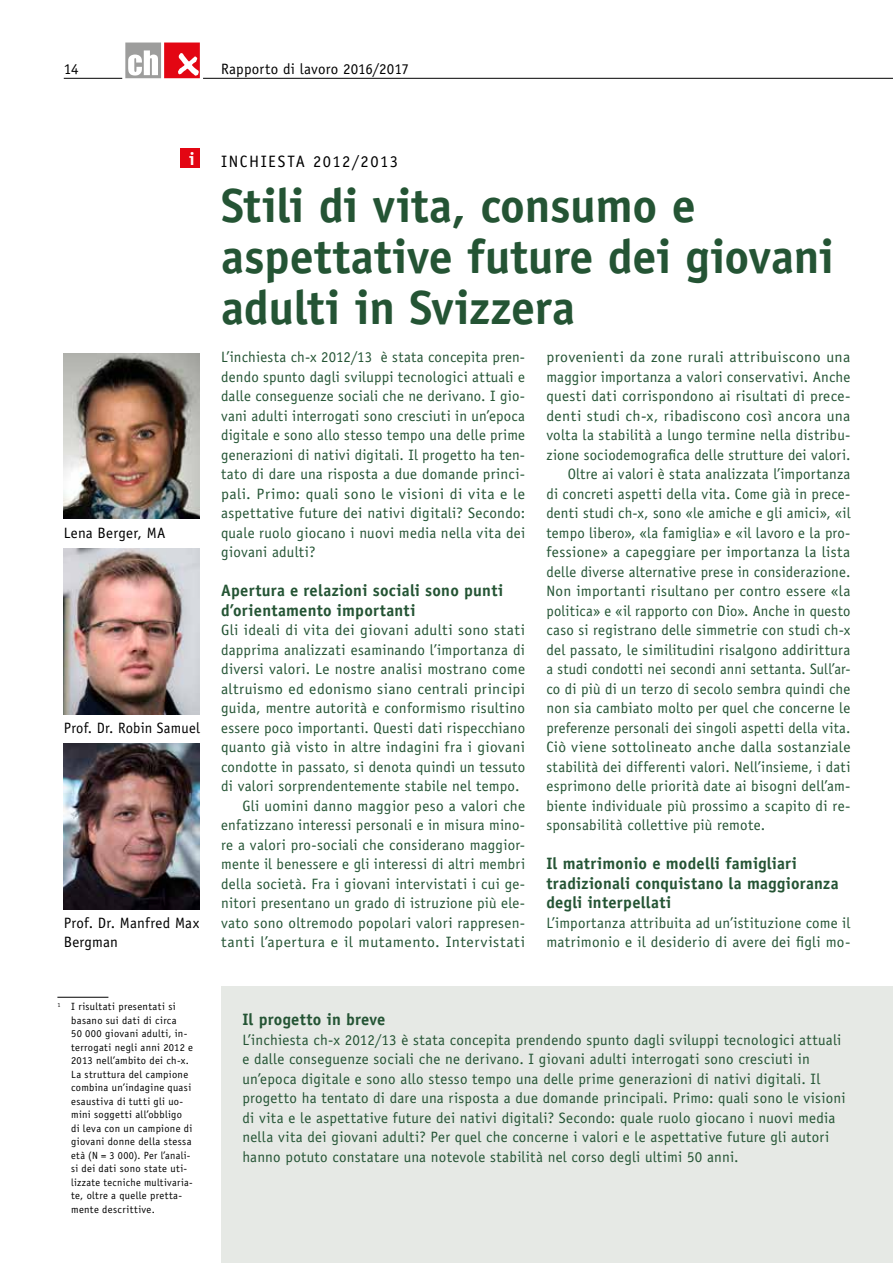
<style>
.page{position:relative;width:893px;height:1263px;background:#fff}
.page>*{position:absolute;margin:0;border:0;box-sizing:border-box;transform-origin:0 0}
.t1{font:700 48px/51px "Officina Sans Std";letter-spacing:-.005em;color:#245434}
.t2{font:700 18px "Officina Sans Std";color:#fff}
.t3{font:700 16.5px/19.5px "Officina Sans Std";letter-spacing:.015em;color:#245434}
.t4{font:16.5px "Officina Sans Std";letter-spacing:.095em;color:#000}
.t5{font:15px/19.5px "Officina Sans Std";letter-spacing:.015em;color:#245434}
.t6{font:15px "Officina Sans Std";letter-spacing:.015em;color:#245434;scale:1.04 1}
.t7{font:15px/19.5px "Officina Sans Std";letter-spacing:.015em;color:#000}
.t8{font:15px "Officina Sans Std";letter-spacing:.015em;color:#245434;scale:1.05 1}
.t9{font:10.5px/13.5px "Officina Sans Std";letter-spacing:.03em;color:#000}
</style>
<div class="page">
<hr style="left:64px;top:78px;width:58px;height:1px;background:#000">
<hr style="left:203px;top:78px;width:690px;height:1px;background:#000">
<svg style="left:125px;top:43px;width:75px;height:35px"></svg>
<div style="left:221px;top:986px;width:672px;height:277px;background:#e6e9e5"></div>
<div style="left:180px;top:148px;width:20px;height:19px;background:#e30613"></div>
<hr style="left:57px;top:997px;width:51px;height:1px;background:#000">
<img style="left:64px;top:548px;width:136px;height:166px">
<img style="left:64px;top:353px;width:136px;height:166px">
<img style="left:64px;top:743px;width:136px;height:166px">
<p class="t7" style="left:64px;top:59px;width:17px">14</p>
<p class="t7" style="left:221px;top:59px;width:189px">Rapporto di lavoro 2016/2017</p>
<p class="t2" style="left:189px;top:148px;width:7px">i</p>
<p class="t4" style="left:221px;top:152px;width:179px">INCHIESTA 2012/2013</p>
<p class="t7" style="left:64px;top:523px;width:103px">Lena Berger, MA</p>
<p class="t7" style="left:64px;top:718px;width:138px">Prof. Dr. Robin Samuel</p>
<p class="t7" style="left:64px;top:913px;width:137px">Prof. Dr. Manfred Max<br>Bergman</p>
<p class="t9" style="left:71px;top:1000px;width:123px;text-indent:-14px"><sup>1</sup> I risultati presentati si basano sui dati di circa<br>50 000 giovani adulti, in&shy;terrogati negli anni 2012 e<br>2013 nell’ambito dei ch-x.<br>La struttura del campione combina un’indagine quasi esaustiva di tutti gli uo&shy;mini soggetti all’obbligo di leva con un campione di giovani donne della stessa età (N = 3 000). Per l’anali&shy;si dei dati sono state uti&shy;lizzate tecniche multivaria&shy;te, oltre a quelle pretta&shy;mente descrittive.</p>
<h1 class="t1" style="left:221px;top:179px;width:615px">Stili di vita, consumo e aspettative future dei giovani adulti in Svizzera</h1>
<p class="t5" style="left:221px;top:347px;width:306px;text-align:justify">L’inchiesta ch-x 2012/13 è stata concepita pren&shy;dendo spunto dagli sviluppi tecnologici attuali e dalle conseguenze sociali che ne derivano. I gio&shy;vani adulti interrogati sono cresciuti in un’epoca digitale e sono allo stesso tempo una delle prime generazioni di nativi digitali. Il progetto ha ten&shy;tato di dare una risposta a due domande princi&shy;pali. Primo: quali sono le visioni di vita e le aspettative future dei nativi digitali? Secondo: quale ruolo giocano i nuovi media nella vita dei giovani adulti?</p>
<p class="t3" style="left:221px;top:581px;width:284px">Apertura e relazioni sociali sono punti d’orientamento importanti</p>
<p class="t6" style="left:221px;top:621px;width:294px">Gli ideali di vita dei giovani adulti sono stati</p>
<p class="t5" style="left:221px;top:640px;width:305px">dapprima analizzati esaminando l’importanza di</p>
<p class="t5" style="left:221px;top:659px;width:306px">diversi valori. Le nostre analisi mostrano come</p>
<p class="t6" style="left:221px;top:680px;width:294px">altruismo ed edonismo siano centrali principi</p>
<p class="t5" style="left:221px;top:698px;width:306px">guida, mentre autorità e conformismo risultino</p>
<p class="t5" style="left:221px;top:718px;width:306px">essere poco importanti. Questi dati rispecchiano</p>
<p class="t5" style="left:221px;top:737px;width:306px">quanto già visto in altre indagini fra i giovani</p>
<p class="t5" style="left:221px;top:757px;width:306px">condotte in passato, si denota quindi un tessuto</p>
<p class="t5" style="left:221px;top:776px;width:300px">di valori sorprendentemente stabile nel tempo.</p>
<p class="t5" style="left:242px;top:796px;width:284px">Gli uomini danno maggior peso a valori che</p>
<p class="t5" style="left:221px;top:815px;width:306px">enfatizzano interessi personali e in misura mino-</p>
<p class="t5" style="left:221px;top:835px;width:306px">re a valori pro-sociali che considerano maggior-</p>
<p class="t5" style="left:221px;top:854px;width:306px">mente il benessere e gli interessi di altri membri</p>
<p class="t5" style="left:221px;top:874px;width:306px">della società. Fra i giovani intervistati i cui ge-</p>
<p class="t5" style="left:221px;top:893px;width:306px">nitori presentano un grado di istruzione più ele-</p>
<p class="t5" style="left:221px;top:913px;width:306px">vato sono oltremodo popolari valori rappresen-</p>
<p class="t8" style="left:221px;top:933px;width:291px">tanti l’apertura e il mutamento. Intervistati</p>
<p class="t8" style="left:546px;top:348px;width:291px">provenienti da zone rurali attribuiscono una</p>
<p class="t5" style="left:546px;top:367px;width:306px">maggior importanza a valori conservativi. Anche</p>
<p class="t5" style="left:546px;top:386px;width:306px">questi dati corrispondono ai risultati di prece-</p>
<p class="t6" style="left:546px;top:407px;width:294px">denti studi ch-x, ribadiscono così ancora una</p>
<p class="t5" style="left:546px;top:425px;width:306px">volta la stabilità a lungo termine nella distribu-</p>
<p class="t5" style="left:546px;top:445px;width:306px">zione sociodemografica delle strutture dei valori.</p>
<p class="t5" style="left:568px;top:464px;width:284px">Oltre ai valori è stata analizzata l’importanza</p>
<p class="t5" style="left:546px;top:484px;width:306px">di concreti aspetti della vita. Come già in prece-</p>
<p class="t5" style="left:546px;top:503px;width:306px">denti studi ch-x, sono «le amiche e gli amici», «il</p>
<p class="t5" style="left:546px;top:523px;width:306px">tempo libero», «la famiglia» e «il lavoro e la pro-</p>
<p class="t5" style="left:546px;top:542px;width:305px">fessione» a capeggiare per importanza la lista</p>
<p class="t5" style="left:546px;top:562px;width:306px">delle diverse alternative prese in considerazione.</p>
<p class="t5" style="left:546px;top:581px;width:306px">Non importanti risultano per contro essere «la</p>
<p class="t5" style="left:546px;top:601px;width:305px">politica» e «il rapporto con Dio». Anche in questo</p>
<p class="t5" style="left:546px;top:620px;width:306px">caso si registrano delle simmetrie con studi ch-x</p>
<p class="t5" style="left:546px;top:640px;width:306px">del passato, le similitudini risalgono addirittura</p>
<p class="t5" style="left:546px;top:659px;width:306px">a studi condotti nei secondi anni settanta. Sull’ar-</p>
<p class="t5" style="left:546px;top:679px;width:306px">co di più di un terzo di secolo sembra quindi che</p>
<p class="t5" style="left:546px;top:698px;width:305px">non sia cambiato molto per quel che concerne le</p>
<p class="t5" style="left:546px;top:718px;width:306px">preferenze personali dei singoli aspetti della vita.</p>
<p class="t5" style="left:546px;top:737px;width:306px">Ciò viene sottolineato anche dalla sostanziale</p>
<p class="t5" style="left:546px;top:757px;width:306px">stabilità dei differenti valori. Nell’insieme, i dati</p>
<p class="t5" style="left:546px;top:776px;width:306px">esprimono delle priorità date ai bisogni dell’am-</p>
<p class="t5" style="left:546px;top:796px;width:306px">biente individuale più prossimo a scapito di re-</p>
<p class="t5" style="left:546px;top:815px;width:220px">sponsabilità collettive più remote.</p>
<p class="t3" style="left:546px;top:854px;width:294px">Il matrimonio e modelli famigliari tradizionali conquistano la maggioranza degli interpellati</p>
<p class="t5" style="left:546px;top:913px;width:306px">L’importanza attribuita ad un’istituzione come il matrimonio e il desiderio di avere dei figli mo-</p>
<p class="t3" style="left:242px;top:1010px;width:145px">Il progetto in breve</p>
<p class="t5" style="left:242px;top:1030px;width:605px">L’inchiesta ch-x 2012/13 è stata concepita prendendo spunto dagli sviluppi tecnologici attuali e dalle conseguenze sociali che ne derivano. I giovani adulti interrogati sono cresciuti in un’epoca digitale e sono allo stesso tempo una delle prime generazioni di nativi digitali. Il progetto ha tentato di dare una risposta a due domande principali. Primo: quali sono le visioni di vita e le aspettative future dei nativi digitali? Secondo: quale ruolo giocano i nuovi media nella vita dei giovani adulti? Per quel che concerne i valori e le aspettative future gli autori hanno potuto constatare una notevole stabilità nel corso degli ultimi 50 anni.</p>
</div>
